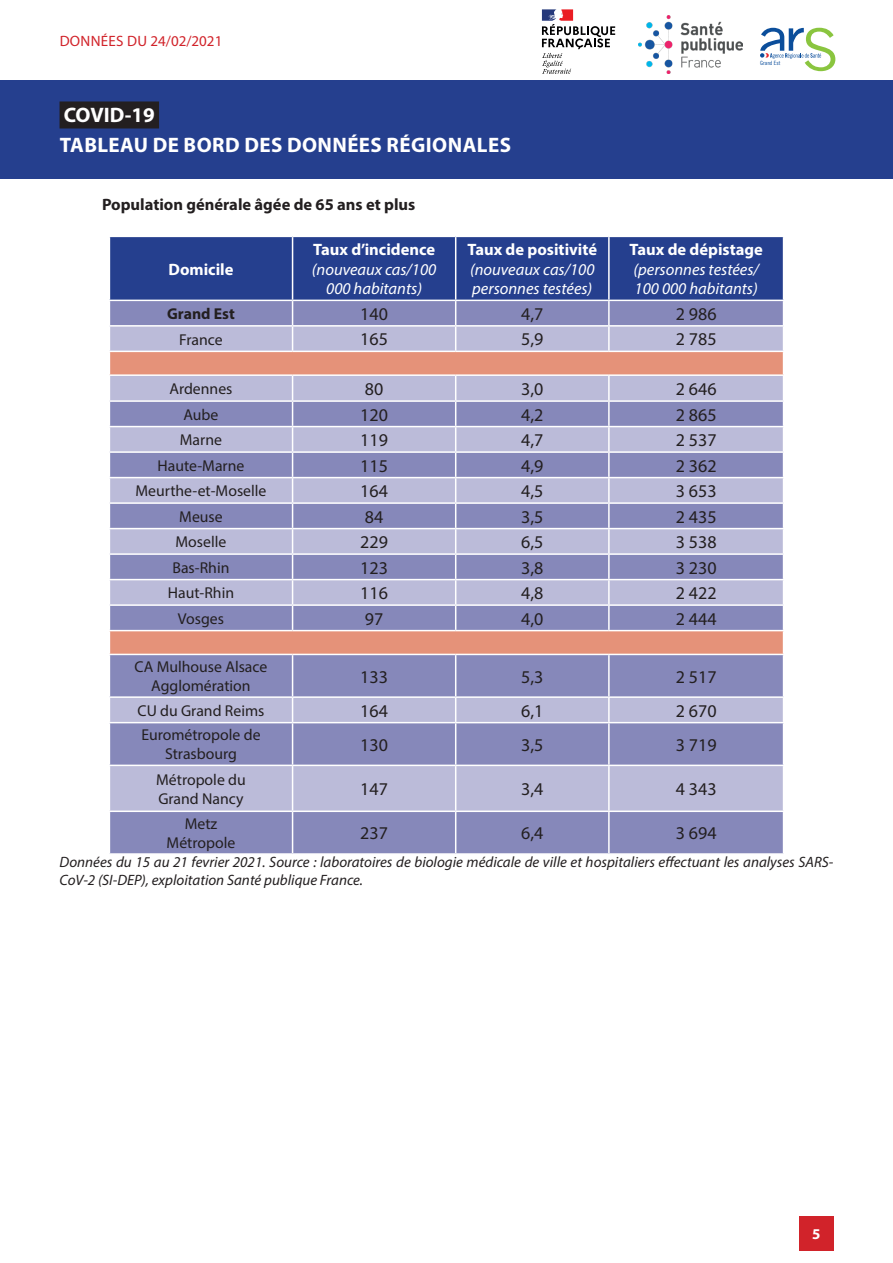
<style>
.page{position:relative;width:893px;height:1263px;background:#fff}
.page>*{position:absolute;margin:0;border:0;box-sizing:border-box;transform-origin:0 0}
.t1{font:700 21px/29.4px "Myriad Pro";letter-spacing:.02em;color:#fff}
.t2{font:18px "Myriad Pro";color:#231f20}
.t3{font:italic 16.5px/19.8px "Myriad Pro";color:#fff}
.Texte{font:700 16.5px "Myriad Pro";color:#231f20}
.t4{font:700 16.5px "Myriad Pro";color:#fff}
.t5{font:15.75px/18.9px "Myriad Pro";color:#231f20;text-align:center}
.t6{font:700 15.75px "Myriad Pro";color:#231f20}
.Legende{font:italic 15px/18px "Myriad Pro";color:#231f20}
.t7{font:15px "Myriad Pro";letter-spacing:.02em;color:#d1232a}
.t8{font:700 15px "Myriad Pro";color:#fff}
.t9{font:5.85px "Trade Gothic LT Std Cn 18";color:#0b4e9b}
.s1{font-weight:700;font-style:normal}
</style>
<div class="page">
<div style="left:0;top:80px;width:893px;height:99px;background:#253f8e"></div>
<div style="left:60px;top:101px;width:99px;height:27px;background:#231f20"></div>
<div style="left:799px;top:1216px;width:34px;height:34px;background:#d1232a"></div>
<img style="left:638px;top:15px;width:104px;height:59px">
<svg style="left:760px;top:28px;width:75px;height:43px"></svg>
<svg style="left:542px;top:9px;width:73px;height:65px"></svg>
<div style="left:110px;top:812px;width:673px;height:41px;background:#8688ba"></div>
<svg style="left:110px;top:655px;width:673px;height:155px;background:#9e9fc8"></svg>
<svg style="left:109px;top:236px;width:675px;height:418px;background:#9b97bb"></svg>
<hr style="left:293px;top:630px;width:163px;height:1px;background:#fff">
<hr style="left:456px;top:630px;width:153px;height:1px;background:#fff">
<hr style="left:609px;top:630px;width:175px;height:1px;background:#fff">
<hr style="left:292px;top:655px;width:1px;height:41px;background:#fff">
<hr style="left:455px;top:655px;width:1px;height:41px;background:#fff">
<hr style="left:608px;top:655px;width:2px;height:41px;background:#fff">
<hr style="left:109px;top:696px;width:184px;height:2px;background:#fff">
<hr style="left:293px;top:696px;width:163px;height:2px;background:#fff">
<svg style="left:292px;top:698px;width:1px;height:24px"></svg>
<hr style="left:456px;top:696px;width:153px;height:2px;background:#fff">
<svg style="left:455px;top:698px;width:1px;height:24px"></svg>
<hr style="left:609px;top:696px;width:175px;height:2px;background:#fff">
<hr style="left:608px;top:698px;width:2px;height:24px;background:#fff">
<hr style="left:109px;top:722px;width:184px;height:1px;background:#fff">
<hr style="left:293px;top:722px;width:163px;height:1px;background:#fff">
<hr style="left:292px;top:723px;width:1px;height:42px;background:#fff">
<hr style="left:456px;top:722px;width:153px;height:1px;background:#fff">
<hr style="left:455px;top:723px;width:1px;height:42px;background:#fff">
<hr style="left:609px;top:722px;width:175px;height:1px;background:#fff">
<hr style="left:608px;top:723px;width:2px;height:42px;background:#fff">
<hr style="left:109px;top:765px;width:184px;height:1px;background:#fff">
<hr style="left:293px;top:765px;width:163px;height:1px;background:#fff">
<hr style="left:292px;top:766px;width:1px;height:44px;background:#fff">
<hr style="left:456px;top:765px;width:153px;height:1px;background:#fff">
<hr style="left:455px;top:766px;width:1px;height:44px;background:#fff">
<hr style="left:609px;top:765px;width:175px;height:1px;background:#fff">
<hr style="left:608px;top:766px;width:2px;height:44px;background:#fff">
<hr style="left:292px;top:812px;width:1px;height:41px;background:#fff">
<hr style="left:455px;top:812px;width:1px;height:41px;background:#fff">
<hr style="left:608px;top:812px;width:2px;height:41px;background:#fff">
<p class="t7" style="left:60px;top:31px;width:164px">DONNÉES DU 24/02/2021</p>
<h1 class="t1" style="left:60px;top:100px;width:453px">COVID-19<br>TABLEAU DE BORD DES DONNÉES RÉGIONALES</h1>
<p class="Texte" style="left:102px;top:194px;width:315px">Population générale âgée de 65 ans et plus</p>
<p class="t9" style="left:760px;top:59px;width:22px">Grand Est</p>
<p class="t4" style="left:169px;top:258px;width:66px">Domicile</p>
<p class="t3" style="left:312px;top:239px;width:126px;text-align:center"><span class="s1">Taux d’incidence </span>(nouveaux cas/100<br>000 habitants)</p>
<p class="t3" style="left:467px;top:239px;width:131px"><span class="s1">Taux de positivité </span>(nouveaux cas/100 personnes testées)</p>
<p class="t3" style="left:630px;top:239px;width:135px"><span class="s1">Taux de dépistage </span>(personnes testées/<br>100 000 habitants)</p>
<p class="t6" style="left:167px;top:303px;width:69px">Grand Est</p>
<p class="t2" style="left:360px;top:303px;width:29px">140</p>
<p class="t2" style="left:521px;top:303px;width:24px">4,7</p>
<p class="t2" style="left:676px;top:303px;width:42px">2 986</p>
<p class="t5" style="left:179px;top:329px;width:45px">France</p>
<p class="t2" style="left:360px;top:328px;width:29px">165</p>
<p class="t2" style="left:521px;top:328px;width:24px">5,9</p>
<p class="t2" style="left:676px;top:328px;width:42px">2 785</p>
<p class="t5" style="left:169px;top:379px;width:64px">Ardennes</p>
<p class="t2" style="left:365px;top:378px;width:20px">80</p>
<p class="t2" style="left:521px;top:378px;width:24px">3,0</p>
<p class="t2" style="left:676px;top:378px;width:42px">2 646</p>
<p class="t5" style="left:183px;top:405px;width:36px">Aube</p>
<p class="t2" style="left:360px;top:403px;width:29px">120</p>
<p class="t2" style="left:521px;top:403px;width:24px">4,2</p>
<p class="t2" style="left:676px;top:403px;width:42px">2 865</p>
<p class="t5" style="left:180px;top:430px;width:44px">Marne</p>
<p class="t2" style="left:360px;top:429px;width:29px">119</p>
<p class="t2" style="left:521px;top:429px;width:24px">4,7</p>
<p class="t2" style="left:676px;top:429px;width:42px">2 537</p>
<p class="t5" style="left:157px;top:456px;width:89px">Haute-Marne</p>
<p class="t2" style="left:360px;top:454px;width:29px">115</p>
<p class="t2" style="left:521px;top:454px;width:24px">4,9</p>
<p class="t2" style="left:676px;top:454px;width:42px">2 362</p>
<p class="t5" style="left:135px;top:481px;width:132px">Meurthe-et-Moselle</p>
<p class="t2" style="left:360px;top:480px;width:29px">164</p>
<p class="t2" style="left:521px;top:480px;width:24px">4,5</p>
<p class="t2" style="left:676px;top:480px;width:42px">3 653</p>
<p class="t5" style="left:179px;top:507px;width:45px">Meuse</p>
<p class="t2" style="left:365px;top:505px;width:20px">84</p>
<p class="t2" style="left:521px;top:505px;width:24px">3,5</p>
<p class="t2" style="left:676px;top:505px;width:42px">2 435</p>
<p class="t5" style="left:176px;top:532px;width:52px">Moselle</p>
<p class="t2" style="left:360px;top:531px;width:29px">229</p>
<p class="t2" style="left:521px;top:531px;width:24px">6,5</p>
<p class="t2" style="left:676px;top:531px;width:42px">3 538</p>
<p class="t5" style="left:172px;top:558px;width:58px">Bas-Rhin</p>
<p class="t2" style="left:360px;top:556px;width:29px">123</p>
<p class="t2" style="left:521px;top:556px;width:24px">3,8</p>
<p class="t2" style="left:676px;top:556px;width:42px">3 230</p>
<p class="t5" style="left:168px;top:583px;width:68px">Haut-Rhin</p>
<p class="t2" style="left:360px;top:582px;width:29px">116</p>
<p class="t2" style="left:521px;top:582px;width:24px">4,8</p>
<p class="t2" style="left:676px;top:582px;width:42px">2 422</p>
<p class="t5" style="left:178px;top:609px;width:48px">Vosges</p>
<p class="t2" style="left:365px;top:607px;width:20px">97</p>
<p class="t2" style="left:521px;top:607px;width:24px">4,0</p>
<p class="t2" style="left:676px;top:607px;width:42px">2 444</p>
<p class="t5" style="left:135px;top:657px;width:134px">CA Mulhouse Alsace</p>
<p class="t5" style="left:151px;top:676px;width:101px">Agglomération</p>
<p class="t2" style="left:360px;top:665px;width:29px">133</p>
<p class="t2" style="left:521px;top:665px;width:24px">5,3</p>
<p class="t2" style="left:676px;top:665px;width:42px">2 517</p>
<p class="t5" style="left:138px;top:701px;width:128px">CU du Grand Reims</p>
<p class="t2" style="left:360px;top:699px;width:29px">164</p>
<p class="t2" style="left:521px;top:699px;width:24px">6,1</p>
<p class="t2" style="left:676px;top:699px;width:42px">2 670</p>
<p class="t5" style="left:141px;top:725px;width:121px">Eurométropole de<br>Strasbourg</p>
<p class="t2" style="left:360px;top:734px;width:29px">130</p>
<p class="t2" style="left:521px;top:734px;width:24px">3,5</p>
<p class="t2" style="left:676px;top:734px;width:42px">3 719</p>
<p class="t5" style="left:156px;top:770px;width:91px;text-align:left">Métropole du<br>Grand Nancy</p>
<p class="t2" style="left:360px;top:778px;width:29px">147</p>
<p class="t2" style="left:521px;top:778px;width:24px">3,4</p>
<p class="t2" style="left:676px;top:778px;width:42px">4 343</p>
<p class="t5" style="left:185px;top:814px;width:34px">Metz</p>
<p class="t5" style="left:167px;top:833px;width:70px">Métropole</p>
<p class="t2" style="left:360px;top:822px;width:29px">237</p>
<p class="t2" style="left:521px;top:822px;width:24px">6,4</p>
<p class="t2" style="left:676px;top:822px;width:42px">3 694</p>
<p class="Legende" style="left:60px;top:852px;width:775px">Données du 15 au 21 fevrier 2021. Source : laboratoires de biologie médicale de ville et hospitaliers effectuant les analyses SARS-<br>CoV-2 (SI-DEP), exploitation Santé publique France.</p>
<p class="t8" style="left:812px;top:1224px;width:10px">5</p>
</div>
